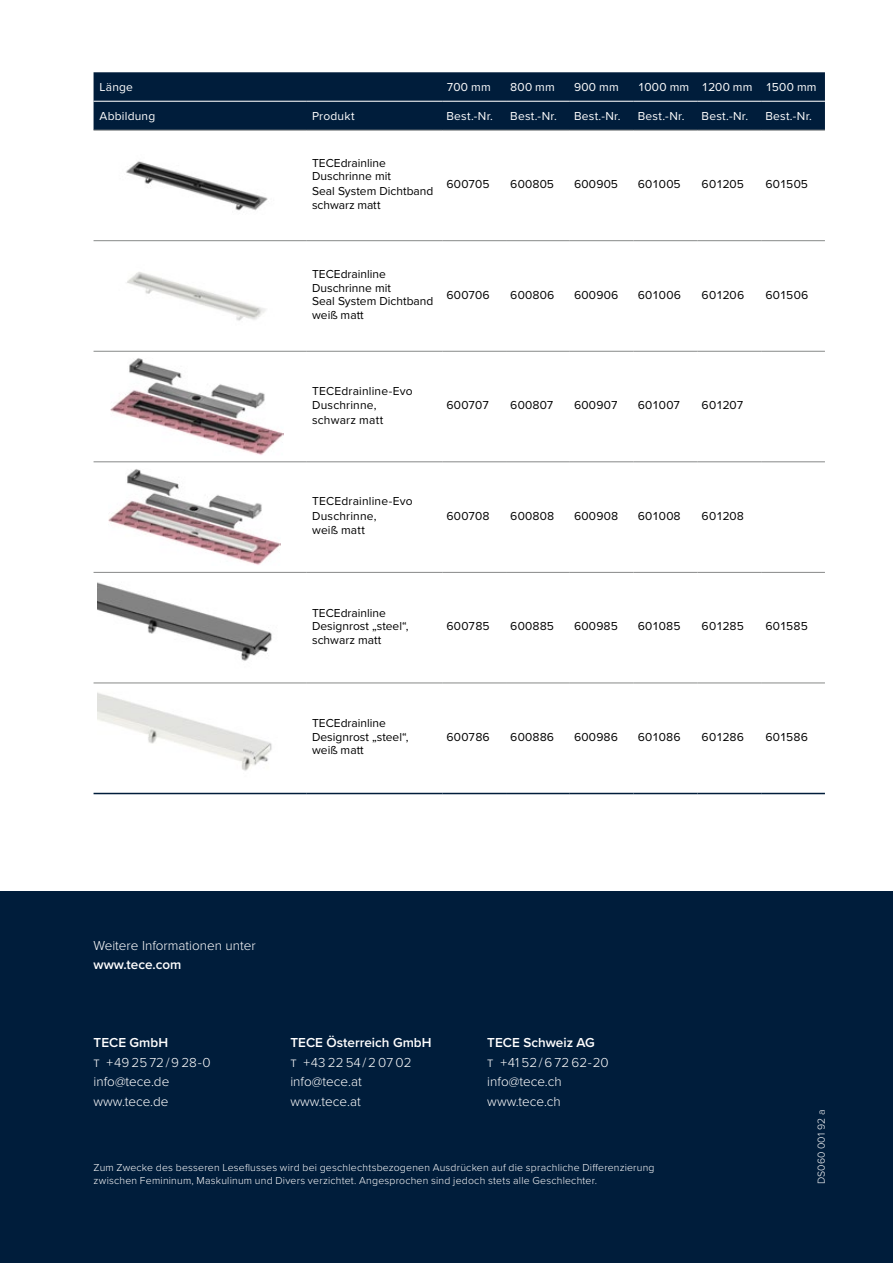
<style>
.page{position:relative;width:893px;height:1263px;background:#fff}
.page>*{position:absolute;margin:0;border:0;box-sizing:border-box;transform-origin:0 0}
.t1{font:300 13.5px/19.5px "Proxima Nova";color:#fff}
.t2{font:600 13.5px "Proxima Nova";color:#fff}
.t3{font:12px/13.5px "Proxima Nova";color:#000}
.t4{font:12px "Proxima Nova";letter-spacing:.02em;color:#fff}
.t5{font:300 10.5px/12.6px "Proxima Nova";letter-spacing:.02em;color:#fff}
.t6{font:300 10.5px "Proxima Nova";color:#fff}
</style>
<div class="page">
<div style="left:0;top:891px;width:893px;height:372px;background:#001d3b"></div>
<div style="left:94px;top:72px;width:731px;height:58px;background:#001d3b"></div>
<hr style="left:94px;top:101px;width:212px;height:1px;background:#fff">
<hr style="left:306px;top:101px;width:136px;height:1px;background:#fff">
<hr style="left:442px;top:101px;width:64px;height:1px;background:#fff">
<hr style="left:506px;top:101px;width:64px;height:1px;background:#fff">
<hr style="left:570px;top:101px;width:64px;height:1px;background:#fff">
<hr style="left:634px;top:101px;width:63px;height:1px;background:#fff">
<hr style="left:697px;top:101px;width:64px;height:1px;background:#fff">
<hr style="left:761px;top:101px;width:64px;height:1px;background:#fff">
<hr style="left:94px;top:130px;width:212px;height:1px;background:#878988">
<hr style="left:306px;top:130px;width:136px;height:1px;background:#878988">
<hr style="left:442px;top:130px;width:64px;height:1px;background:#878988">
<hr style="left:506px;top:130px;width:64px;height:1px;background:#878988">
<hr style="left:570px;top:130px;width:64px;height:1px;background:#878988">
<hr style="left:634px;top:130px;width:63px;height:1px;background:#878988">
<hr style="left:697px;top:130px;width:64px;height:1px;background:#878988">
<hr style="left:761px;top:130px;width:64px;height:1px;background:#878988">
<hr style="left:94px;top:240px;width:212px;height:1px;background:#878988">
<hr style="left:306px;top:240px;width:136px;height:1px;background:#878988">
<hr style="left:442px;top:240px;width:64px;height:1px;background:#878988">
<hr style="left:506px;top:240px;width:64px;height:1px;background:#878988">
<hr style="left:570px;top:240px;width:64px;height:1px;background:#878988">
<hr style="left:634px;top:240px;width:63px;height:1px;background:#878988">
<hr style="left:697px;top:240px;width:64px;height:1px;background:#878988">
<hr style="left:761px;top:240px;width:64px;height:1px;background:#878988">
<hr style="left:94px;top:572px;width:212px;height:1px;background:#878988">
<hr style="left:306px;top:572px;width:136px;height:1px;background:#878988">
<hr style="left:442px;top:572px;width:64px;height:1px;background:#878988">
<hr style="left:506px;top:572px;width:64px;height:1px;background:#878988">
<hr style="left:570px;top:572px;width:64px;height:1px;background:#878988">
<hr style="left:634px;top:572px;width:63px;height:1px;background:#878988">
<hr style="left:697px;top:572px;width:64px;height:1px;background:#878988">
<hr style="left:761px;top:572px;width:64px;height:1px;background:#878988">
<hr style="left:94px;top:683px;width:212px;height:1px;background:#878988">
<hr style="left:306px;top:683px;width:136px;height:1px;background:#878988">
<hr style="left:442px;top:683px;width:64px;height:1px;background:#878988">
<hr style="left:506px;top:683px;width:64px;height:1px;background:#878988">
<hr style="left:570px;top:683px;width:64px;height:1px;background:#878988">
<hr style="left:634px;top:683px;width:63px;height:1px;background:#878988">
<hr style="left:697px;top:683px;width:64px;height:1px;background:#878988">
<hr style="left:761px;top:683px;width:64px;height:1px;background:#878988">
<hr style="left:94px;top:351px;width:212px;height:1px;background:#878988">
<hr style="left:306px;top:351px;width:136px;height:1px;background:#878988">
<hr style="left:442px;top:351px;width:64px;height:1px;background:#878988">
<hr style="left:506px;top:351px;width:64px;height:1px;background:#878988">
<hr style="left:570px;top:351px;width:64px;height:1px;background:#878988">
<hr style="left:634px;top:351px;width:63px;height:1px;background:#878988">
<hr style="left:697px;top:351px;width:64px;height:1px;background:#878988">
<hr style="left:761px;top:351px;width:64px;height:1px;background:#878988">
<hr style="left:94px;top:462px;width:212px;height:1px;background:#878988">
<hr style="left:306px;top:462px;width:136px;height:1px;background:#878988">
<hr style="left:442px;top:462px;width:64px;height:1px;background:#878988">
<hr style="left:506px;top:462px;width:64px;height:1px;background:#878988">
<hr style="left:570px;top:462px;width:64px;height:1px;background:#878988">
<hr style="left:634px;top:462px;width:63px;height:1px;background:#878988">
<hr style="left:697px;top:462px;width:64px;height:1px;background:#878988">
<hr style="left:761px;top:462px;width:64px;height:1px;background:#878988">
<hr style="left:94px;top:793px;width:212px;height:1px;background:#001d3b">
<hr style="left:306px;top:793px;width:136px;height:1px;background:#001d3b">
<hr style="left:442px;top:793px;width:64px;height:1px;background:#001d3b">
<hr style="left:506px;top:793px;width:64px;height:1px;background:#001d3b">
<hr style="left:570px;top:793px;width:64px;height:1px;background:#001d3b">
<hr style="left:634px;top:793px;width:63px;height:1px;background:#001d3b">
<hr style="left:697px;top:793px;width:64px;height:1px;background:#001d3b">
<hr style="left:761px;top:793px;width:64px;height:1px;background:#001d3b">
<img style="left:126px;top:161px;width:142px;height:50px">
<img style="left:127px;top:272px;width:139px;height:49px">
<img style="left:111px;top:358px;width:172px;height:97px">
<img style="left:108px;top:469px;width:173px;height:96px">
<img style="left:98px;top:582px;width:174px;height:79px">
<img style="left:98px;top:693px;width:174px;height:78px">
<p class="t4" style="left:99px;top:79px;width:35px">Länge</p>
<p class="t4" style="left:446px;top:79px;width:46px">700 mm</p>
<p class="t4" style="left:510px;top:79px;width:46px">800 mm</p>
<p class="t4" style="left:574px;top:79px;width:46px">900 mm</p>
<p class="t4" style="left:638px;top:79px;width:180px">1000 mm 1200 mm 1500 mm</p>
<p class="t4" style="left:99px;top:107px;width:57px">Abbildung</p>
<p class="t4" style="left:312px;top:107px;width:44px">Produkt</p>
<p class="t4" style="left:446px;top:107px;width:48px">Best.-Nr.</p>
<p class="t4" style="left:510px;top:107px;width:48px">Best.-Nr.</p>
<p class="t4" style="left:574px;top:107px;width:48px">Best.-Nr.</p>
<p class="t4" style="left:638px;top:107px;width:48px">Best.-Nr.</p>
<p class="t4" style="left:702px;top:107px;width:48px">Best.-Nr.</p>
<p class="t4" style="left:765px;top:107px;width:48px">Best.-Nr.</p>
<p class="t3" style="left:312px;top:155px;width:123px;line-height:14.1px">TECEdrainline<br>Duschrinne mit<br>Seal System Dichtband schwarz matt</p>
<p class="t3" style="left:446px;top:177px;width:45px">600705</p>
<p class="t3" style="left:510px;top:177px;width:45px">600805</p>
<p class="t3" style="left:574px;top:177px;width:46px">600905</p>
<p class="t3" style="left:638px;top:177px;width:44px">601005</p>
<p class="t3" style="left:702px;top:177px;width:44px">601205</p>
<p class="t3" style="left:765px;top:177px;width:44px">601505</p>
<p class="t3" style="left:312px;top:267px;width:123px">TECEdrainline<br>Duschrinne mit<br>Seal System Dichtband weiß matt</p>
<p class="t3" style="left:446px;top:287px;width:45px">600706</p>
<p class="t3" style="left:510px;top:287px;width:45px">600806</p>
<p class="t3" style="left:574px;top:287px;width:46px">600906</p>
<p class="t3" style="left:638px;top:287px;width:45px">601006</p>
<p class="t3" style="left:702px;top:287px;width:44px">601206</p>
<p class="t3" style="left:765px;top:287px;width:44px">601506</p>
<p class="t3" style="left:312px;top:383px;width:102px;line-height:14.4px">TECEdrainline-Evo<br>Duschrinne, schwarz matt</p>
<p class="t3" style="left:446px;top:398px;width:44px">600707</p>
<p class="t3" style="left:510px;top:398px;width:45px">600807</p>
<p class="t3" style="left:574px;top:398px;width:45px">600907</p>
<p class="t3" style="left:638px;top:398px;width:44px">601007</p>
<p class="t3" style="left:702px;top:398px;width:44px">601207</p>
<p class="t3" style="left:312px;top:494px;width:102px;line-height:14.4px">TECEdrainline-Evo<br>Duschrinne,<br>weiß matt</p>
<p class="t3" style="left:446px;top:509px;width:45px">600708</p>
<p class="t3" style="left:510px;top:509px;width:45px">600808</p>
<p class="t3" style="left:574px;top:509px;width:46px">600908</p>
<p class="t3" style="left:638px;top:509px;width:44px">601008</p>
<p class="t3" style="left:702px;top:509px;width:44px">601208</p>
<p class="t3" style="left:312px;top:606px;width:98px">TECEdrainline<br>Designrost „steel“, schwarz matt</p>
<p class="t3" style="left:446px;top:619px;width:45px">600785</p>
<p class="t3" style="left:510px;top:619px;width:45px">600885</p>
<p class="t3" style="left:574px;top:619px;width:45px">600985</p>
<p class="t3" style="left:638px;top:619px;width:44px">601085</p>
<p class="t3" style="left:702px;top:619px;width:44px">601285</p>
<p class="t3" style="left:765px;top:619px;width:44px">601585</p>
<p class="t3" style="left:312px;top:716px;width:98px">TECEdrainline<br>Designrost „steel“, weiß matt</p>
<p class="t3" style="left:446px;top:730px;width:45px">600786</p>
<p class="t3" style="left:510px;top:730px;width:45px">600886</p>
<p class="t3" style="left:574px;top:730px;width:45px">600986</p>
<p class="t3" style="left:638px;top:730px;width:44px">601086</p>
<p class="t3" style="left:702px;top:730px;width:44px">601286</p>
<p class="t3" style="left:765px;top:730px;width:44px">601586</p>
<p class="t1" style="left:94px;top:935px;width:164px">Weitere Informationen unter</p>
<p class="t2" style="left:94px;top:955px;width:89px">www.tece.com</p>
<p class="t2" style="left:94px;top:1033px;width:76px">TECE GmbH</p>
<p class="t1" style="left:94px;top:1052px;width:119px">T + 49 25 72 / 9 28 - 0 info@tece.de www.tece.de</p>
<p class="t2" style="left:290px;top:1033px;width:143px">TECE Österreich GmbH</p>
<p class="t1" style="left:290px;top:1052px;width:123px">T + 43 22 54 / 2 07 02 info@tece.at www.tece.at</p>
<p class="t2" style="left:487px;top:1033px;width:109px">TECE Schweiz AG</p>
<p class="t1" style="left:487px;top:1052px;width:123px">T + 41 52 / 6 72 62 - 20 info@tece.ch www.tece.ch</p>
<p class="t5" style="left:94px;top:1161px;width:562px">Zum Zwecke des besseren Leseflusses wird bei geschlechtsbezogenen Ausdrücken auf die sprachliche Differenzierung zwischen Femininum, Maskulinum und Divers verzichtet. Angesprochen sind jedoch stets alle Geschlechter.</p>
<p class="t6" style="left:814px;top:1184px;width:76px;rotate:-90deg">DS060 001 92 a</p>
</div>
